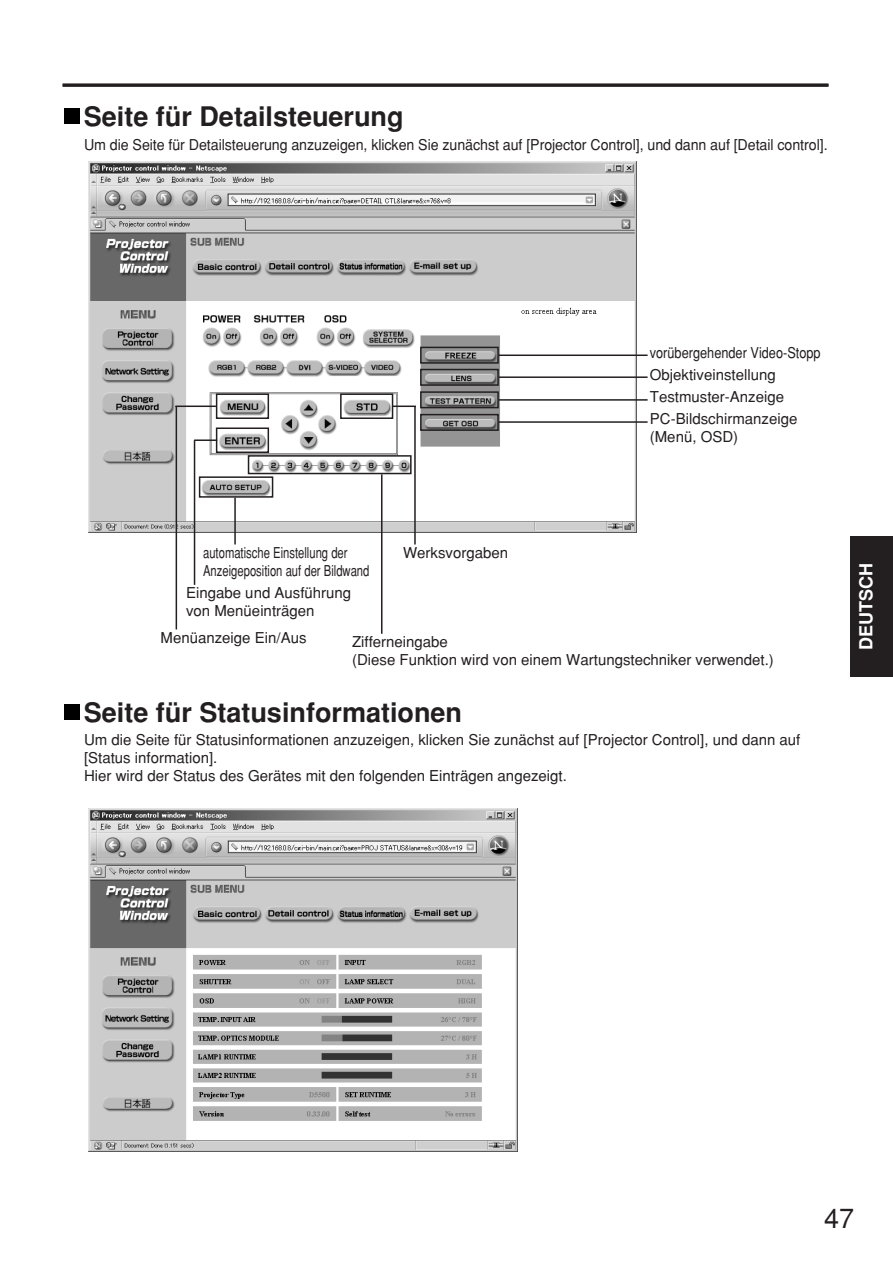
<style>
.page{position:relative;width:893px;height:1262px;background:#fff}
.page>*{position:absolute;margin:0;border:0;box-sizing:border-box;transform-origin:0 0}
.t1{font:700 27px "Helvetica";color:#231f20}
.t2{font:27px "Helvetica";color:#231f20}
.t3{font:700 18px "Helvetica";color:#fff}
.t4{font:15px/18px "Helvetica";color:#231f20}
.t5{font:15px "Helvetica";color:#231f20;scale:.95 1}
.t6{font:15px/22.2px "Helvetica";color:#231f20;scale:.85 1}
.t7{font:15px/18px "Helvetica";color:#231f20;scale:.75 1}
</style>
<div class="page">
<div style="left:849px;top:536px;width:43px;height:140px;background:#231f20"></div>
<hr style="left:63px;top:84px;width:765px;height:3px;background:#231f20">
<div style="left:65px;top:108px;width:15px;height:16px;background:#000"></div>
<img style="left:88px;top:162px;width:548px;height:370px">
<img style="left:88px;top:808px;width:429px;height:343px">
<svg style="left:64px;top:704px;width:16px;height:16px"></svg>
<div style="left:65px;top:704px;width:15px;height:15px;background:#000"></div>
<svg style="left:198px;top:346px;width:301px;height:152px"></svg>
<hr style="left:175px;top:405px;width:41px;height:2px;background:#231f20">
<hr style="left:176px;top:406px;width:1px;height:223px;background:#231f20">
<hr style="left:194px;top:439px;width:23px;height:2px;background:#231f20">
<hr style="left:194px;top:440px;width:1px;height:145px;background:#231f20">
<hr style="left:392px;top:405px;width:24px;height:2px;background:#231f20">
<hr style="left:414px;top:406px;width:2px;height:138px;background:#231f20">
<hr style="left:381px;top:474px;width:1px;height:160px;background:#231f20">
<hr style="left:234px;top:497px;width:2px;height:47px;background:#231f20">
<hr style="left:499px;top:354px;width:148px;height:2px;background:#231f20">
<hr style="left:499px;top:376px;width:148px;height:2px;background:#231f20">
<hr style="left:499px;top:399px;width:148px;height:1px;background:#231f20">
<hr style="left:499px;top:421px;width:148px;height:2px;background:#231f20">
<h1 class="t1" style="left:84px;top:107px;width:321px">Seite für Detailsteuerung</h1>
<p class="t5" style="left:84px;top:139px;width:784px">Um die Seite für Detailsteuerung anzuzeigen, klicken Sie zunächst auf [Projector Control], und dann auf [Detail control].</p>
<p class="t6" style="left:649px;top:343px;width:202px">vorübergehender Video-Stopp<br>Objektiveinstellung<br>Testmuster-Anzeige<br>PC-Bildschirmanzeige</p>
<p class="t4" style="left:649px;top:429px;width:90px">(Menü, OSD)</p>
<p class="t7" style="left:203px;top:544px;width:223px">automatische Einstellung der<br>Anzeigeposition auf der Bildwand</p>
<p class="t4" style="left:403px;top:544px;width:107px">Werksvorgaben</p>
<p class="t4" style="left:186px;top:585px;width:167px">Eingabe und Ausführung von Menüeinträgen</p>
<p class="t4" style="left:160px;top:630px;width:147px">Menüanzeige Ein/Aus</p>
<p class="t4" style="left:352px;top:634px;width:423px">Zifferneingabe<br>(Diese Funktion wird von einem Wartungstechniker verwendet.)</p>
<h1 class="t1" style="left:84px;top:702px;width:379px">Seite für Statusinformationen</h1>
<p class="t4" style="left:84px;top:732px;width:718px">Um die Seite für Statusinformationen anzuzeigen, klicken Sie zunächst auf [Projector Control], und dann auf [Status information].<br>Hier wird der Status des Gerätes mit den folgenden Einträgen angezeigt.</p>
<p class="t3" style="left:859px;top:649px;width:88px;rotate:-90deg">DEUTSCH</p>
<h1 class="t2" style="left:824px;top:1208px;width:32px">47</h1>
</div>
